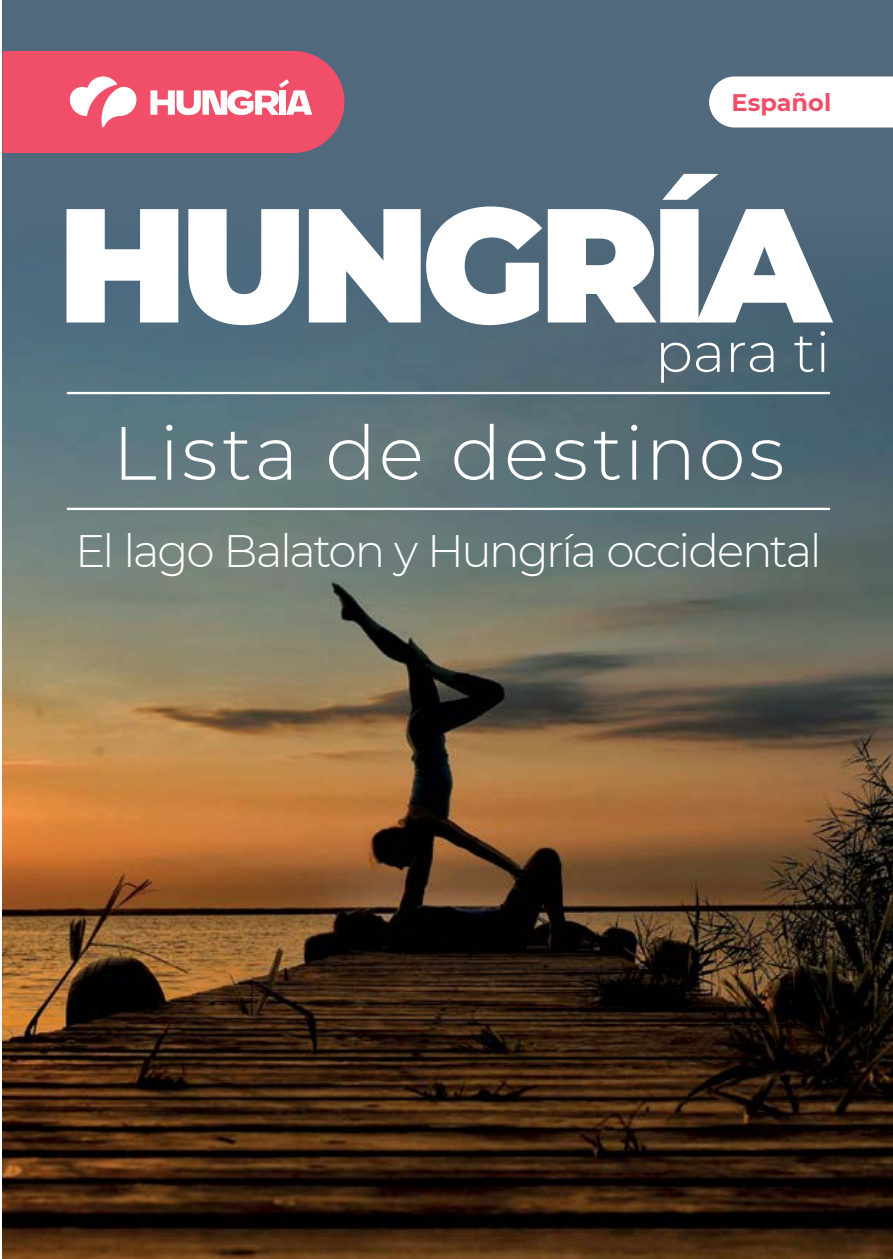
<style>
.page{position:relative;width:893px;height:1259px;background:#fff}
.page>*{position:absolute;margin:0;border:0;box-sizing:border-box;transform-origin:0 0}
.t1{font:900 162px "Montserrat";letter-spacing:-.05em;color:#fff}
.t2{font:300 75.3px "Montserrat";letter-spacing:.035em;color:#fff}
.t3{font:300 55.8px "Montserrat";color:#fff}
.t4{font:300 45.3px "Montserrat";letter-spacing:-.05em;color:#fff}
.t5{font:700 24px "Montserrat";color:#f04e69}
</style>
<div class="page">
<img style="left:2px;top:403px;width:891px;height:856px">
<div style="left:0;top:0;width:893px;height:403px;background:#50697d"></div>
<hr style="left:0;top:0;width:1px;height:1259px;background:#fff">
<hr style="left:67px;top:392px;width:763px;height:2px;background:#fff">
<hr style="left:67px;top:508px;width:763px;height:2px;background:#fff">
<div style="left:709px;top:76px;width:184px;height:51px;background:#fff"></div>
<svg style="left:3px;top:51px;width:341px;height:102px;background:#ec657c"></svg>
<p class="t5" style="left:732px;top:86px;width:101px">Español</p>
<h1 class="t1" style="left:57px;top:143px;width:774px">HUNGRÍA</h1>
<p class="t3" style="left:655px;top:314px;width:176px">para ti</p>
<h2 class="t2" style="left:112px;top:402px;width:674px">Lista de destinos</h2>
<p class="t4" style="left:75px;top:520px;width:748px">El lago Balaton y Hungría occidental</p>
</div>
